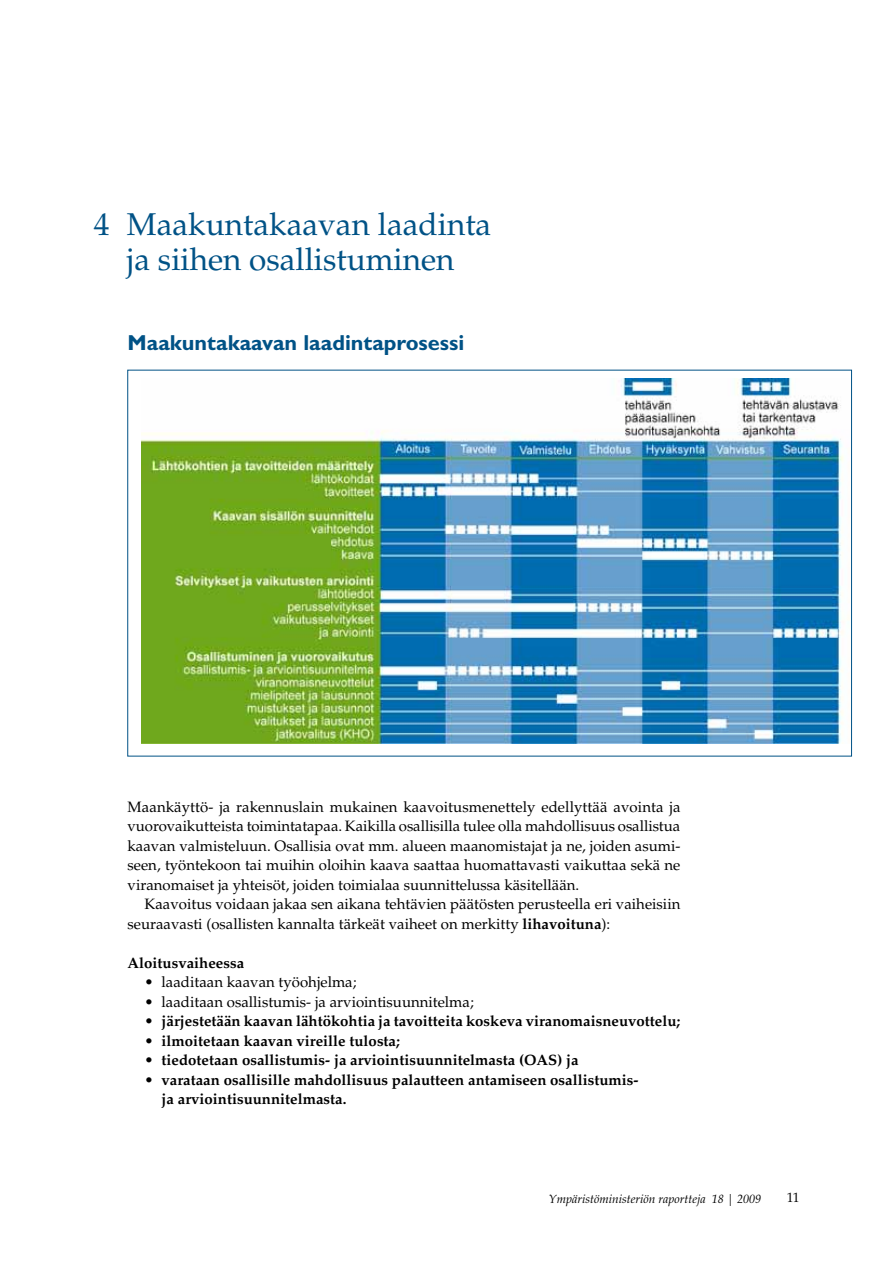
<style>
.page{position:relative;width:893px;height:1263px;background:#fff}
.page>*{position:absolute;margin:0;border:0;box-sizing:border-box;transform-origin:0 0}
.t1{font:31.5px/34.5px "Palatino LT Std";color:#005286;text-align:center}
.t2{font:700 21.75px "Gill Sans Std";color:#005286}
.t3{font:15px/19.5px "Palatino LT Std";color:#000;text-align:justify}
.t4{font:700 15px/19.5px "Palatino LT Std";color:#000}
.t5{font:13.5px "Palatino LT Std";color:#000}
.t6{font:italic 12px "Palatino LT Std";color:#000}
.s1{font-weight:700}
.s2{font-weight:400}
</style>
<div class="page">
<img style="left:141px;top:378px;width:709px;height:365px">
<h1 class="t1" style="left:94px;top:208px;width:399px">4 Maakuntakaavan laadinta ja siihen osallistuminen</h1>
<h2 class="t2" style="left:128px;top:329px;width:338px">Maakuntakaavan laadintaprosessi</h2>
<p class="t3" style="left:128px;top:797px;width:554px">Maankäyttö- ja rakennuslain mukainen kaavoitusmenettely edellyttää avointa ja vuorovaikutteista toimintatapaa. Kaikilla osallisilla tulee olla mahdollisuus osallistua kaavan valmisteluun. Osallisia ovat mm. alueen maanomistajat ja ne, joiden asumi&shy;seen, työntekoon tai muihin oloihin kaava saattaa huomattavasti vaikuttaa sekä ne viranomaiset ja yhteisöt, joiden toimialaa suunnittelussa käsitellään.</p>
<p class="t3" style="left:128px;top:894px;width:554px;text-indent:17px">Kaavoitus voidaan jakaa sen aikana tehtävien päätösten perusteella eri vaiheisiin seuraavasti (osallisten kannalta tärkeät vaiheet on merkitty <span class="s1">lihavoituna</span>):</p>
<p class="t4" style="left:128px;top:953px;width:118px">Aloitusvaiheessa</p>
<p class="t3" style="left:145px;top:972px;width:213px">• laaditaan kaavan työohjelma;</p>
<p class="t3" style="left:145px;top:992px;width:331px">• laaditaan osallistumis- ja arviointisuunnitelma;</p>
<p class="t4" style="left:145px;top:1011px;width:537px"><span class="s2">•</span> järjestetään kaavan lähtökohtia ja tavoitteita koskeva viranomaisneuvottelu;</p>
<p class="t4" style="left:145px;top:1031px;width:257px"><span class="s2">•</span> ilmoitetaan kaavan vireille tulosta;</p>
<p class="t4" style="left:145px;top:1050px;width:435px"><span class="s2">•</span> tiedotetaan osallistumis- ja arviointisuunnitelmasta (OAS) ja</p>
<p class="t4" style="left:162px;top:1070px;width:478px;text-indent:-17px"><span class="s2">•</span> varataan osallisille mahdollisuus palautteen antamiseen osallistumis&shy;ja arviointisuunnitelmasta.</p>
<p class="t6" style="left:549px;top:1192px;width:214px">Ympäristöministeriön raportteja 18 | 2009</p>
<p class="t5" style="left:787px;top:1190px;width:14px">11</p>
</div>
